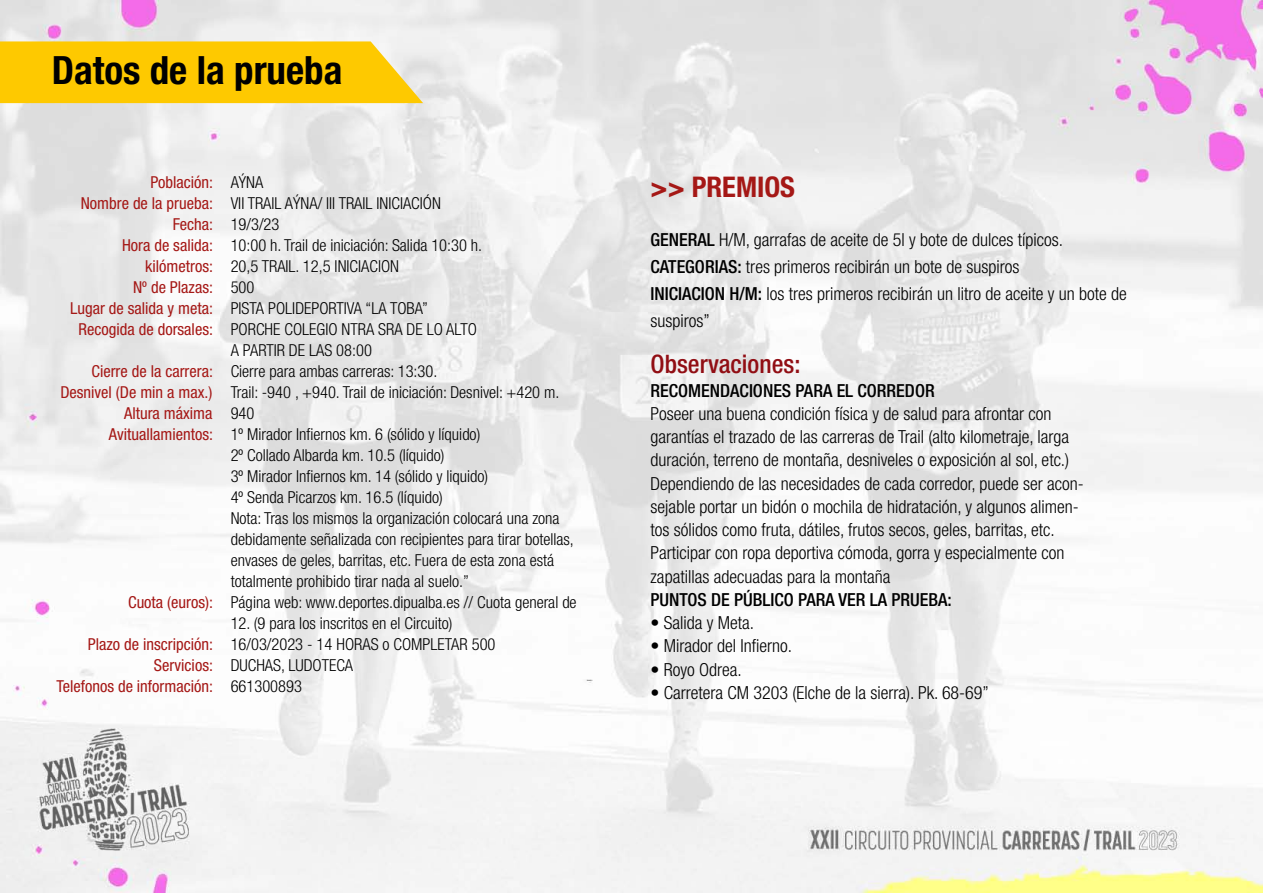
<style>
.page{position:relative;width:1263px;height:893px;background:#fff}
.page>*{position:absolute;margin:0;border:0;box-sizing:border-box;transform-origin:0 0}
.t1{font:700 condensed 39px "Helvetica Neue";color:#000}
.t2{font:700 condensed 28.5px "Helvetica Neue";color:#a51816}
.t3{font:500 condensed 25.5px "Helvetica Neue";color:#910e14}
.t4{font:300 condensed 18px/23.2px "Helvetica Neue";color:#000}
.t5{font:500 condensed 18px "Helvetica Neue";color:#000}
.t6{font:300 condensed 16.5px/21px "Helvetica Neue";color:#000}
.t7{font:condensed 16.5px/21px "Helvetica Neue";color:#a51816;text-align:right}
.s1{font-weight:500}
</style>
<div class="page">
<img style="left:0;top:0;width:1263px;height:893px">
<svg style="left:0;top:41px;width:423px;height:62px;background:#fccb0f"></svg>
<h1 class="t1" style="left:52px;top:46px;width:292px">Datos de la prueba</h1>
<p class="t7" style="left:70px;top:172px;width:144px">Población:<br>Nombre de la prueba:<br>Fecha:<br>Hora de salida: kilómetros:<br>Nº de Plazas:<br>Lugar de salida y meta:<br>Recogida de dorsales:</p>
<p class="t7" style="left:60px;top:361px;width:154px">Cierre de la carrera:<br>Desnivel (De min a max.)<br>Altura máxima<br>Avituallamientos:</p>
<p class="t7" style="left:128px;top:592px;width:86px">Cuota (euros):</p>
<p class="t7" style="left:56px;top:634px;width:158px">Plazo de inscripción:<br>Servicios:<br>Telefonos de información:</p>
<p class="t6" style="left:231px;top:172px;width:347px">AÝNA<br>VII TRAIL AÝNA/ III TRAIL INICIACIÓN<br>19/3/23<br>10:00 h. Trail de iniciación: Salida 10:30 h.<br>20,5 TRAIL. 12,5 INICIACION<br>500<br>PISTA POLIDEPORTIVA “LA TOBA”<br>PORCHE COLEGIO NTRA SRA DE LO ALTO<br>A PARTIR DE LAS 08:00<br>Cierre para ambas carreras: 13:30.<br>Trail: -940 , +940. Trail de iniciación: Desnivel: +420 m.<br>940<br>1º Mirador Infiernos km. 6 (sólido y líquido)<br>2º Collado Albarda km. 10.5 (líquido)<br>3º Mirador Infiernos km. 14 (sólido y liquido)<br>4º Senda Picarzos km. 16.5 (líquido)<br>Nota: Tras los mismos la organización colocará una zona debidamente señalizada con recipientes para tirar botellas, envases de geles, barritas, etc. Fuera de esta zona está totalmente prohibido tirar nada al suelo.”<br>Página web: www.deportes.dipualba.es // Cuota general de</p>
<p class="t6" style="left:231px;top:613px;width:266px">12. (9 para los inscritos en el Circuito)<br>16/03/2023 - 14 HORAS o COMPLETAR 500<br>DUCHAS, LUDOTECA<br>661300893</p>
<h2 class="t2" style="left:651px;top:170px;width:146px">&gt;&gt; PREMIOS</h2>
<p class="t4" style="left:651px;top:226px;width:477px;line-height:27px"><span class="s1">GENERAL</span> H/M, garrafas de aceite de 5l y bote de dulces típicos.<br><span class="s1">CATEGORIAS:</span> tres primeros recibirán un bote de suspiros<br><span class="s1">INICIACION H/M:</span> los tres primeros recibirán un litro de aceite y un bote de suspiros”</p>
<h3 class="t3" style="left:651px;top:349px;width:151px">Observaciones:</h3>
<p class="t5" style="left:651px;top:379px;width:286px">RECOMENDACIONES PARA EL CORREDOR</p>
<p class="t4" style="left:651px;top:402px;width:435px">Poseer una buena condición física y de salud para afrontar con garantías el trazado de las carreras de Trail (alto kilometraje, larga duración, terreno de montaña, desniveles o exposición al sol, etc.)<br>Dependiendo de las necesidades de cada corredor, puede ser acon&shy;sejable portar un bidón o mochila de hidratación, y algunos alimen&shy;tos sólidos como fruta, dátiles, frutos secos, geles, barritas, etc.<br>Participar con ropa deportiva cómoda, gorra y especialmente con zapatillas adecuadas para la montaña</p>
<p class="t5" style="left:651px;top:589px;width:303px">PUNTOS DE PÚBLICO PARA VER LA PRUEBA:</p>
<p class="t4" style="left:651px;top:611px;width:105px">• Salida y Meta.</p>
<p class="t4" style="left:651px;top:634px;width:143px">• Mirador del Infierno.</p>
<p class="t4" style="left:651px;top:657px;width:93px">• Royo Odrea.</p>
<p class="t4" style="left:651px;top:681px;width:340px">• Carretera CM 3203 (Elche de la sierra). Pk. 68-69”</p>
</div>
